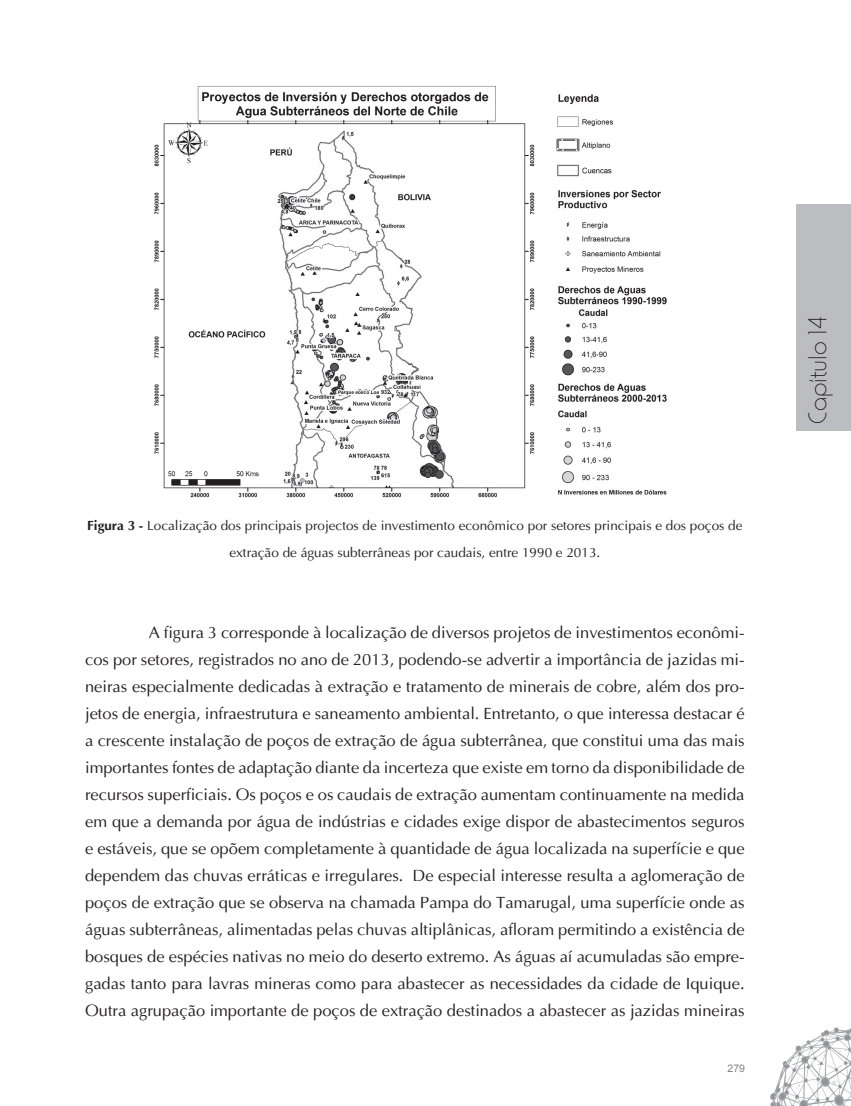
<style>
.page{position:relative;width:851px;height:1106px;background:#fff}
.page>*{position:absolute;margin:0;border:0;box-sizing:border-box;transform-origin:0 0}
.t1{font:27px "Horatio D Ligh";color:#231f20}
.t2{font:16.5px/27px "Ottawa Plain";color:#231f20;text-align:justify}
.t3{font:13.5px/27px "Ottawa Plain";color:#231f20;text-align:center}
.t4{font:10.5px "Arial";color:#808285}
.s1{font-family:"Ottawa";font-weight:700}
</style>
<div class="page">
<img style="left:770px;top:1027px;width:80px;height:79px">
<div style="left:796px;top:205px;width:54px;height:226px;background:#bcbdc0"></div>
<img style="left:154px;top:85px;width:513px;height:413px">
<p class="t3" style="left:87px;top:511px;width:656px"><span class="s1">Figura 3 -</span> Localização dos principais projectos de investimento econômico por setores principais e dos poços de extração de águas subterrâneas por caudais, entre 1990 e 2013.</p>
<p class="t2" style="left:85px;top:618px;width:661px;text-indent:64px">A figura 3 corresponde à localização de diversos projetos de investimentos econômi&shy;cos por setores, registrados no ano de 2013, podendo-se advertir a importância de jazidas mi&shy;neiras especialmente dedicadas à extração e tratamento de minerais de cobre, além dos pro&shy;jetos de energia, infraestrutura e saneamento ambiental. Entretanto, o que interessa destacar é a crescente instalação de poços de extração de água subterrânea, que constitui uma das mais importantes fontes de adaptação diante da incerteza que existe em torno da disponibilidade de recursos superficiais. Os poços e os caudais de extração aumentam continuamente na medida em que a demanda por água de indústrias e cidades exige dispor de abastecimentos seguros e estáveis, que se opõem completamente à quantidade de água localizada na superfície e que dependem das chuvas erráticas e irregulares. De especial interesse resulta a aglomeração de poços de extração que se observa na chamada Pampa do Tamarugal, uma superfície onde as águas subterrâneas, alimentadas pelas chuvas altiplânicas, afloram permitindo a existência de bosques de espécies nativas no meio do deserto extremo. As águas aí acumuladas são empre&shy;gadas tanto para lavras mineras como para abastecer as necessidades da cidade de Iquique.<br>Outra agrupação importante de poços de extração destinados a abastecer as jazidas mineiras</p>
<p class="t4" style="left:727px;top:1061px;width:19px">279</p>
<h1 class="t1" style="left:802px;top:423px;width:109px;rotate:-90deg">Capítulo 14</h1>
</div>
